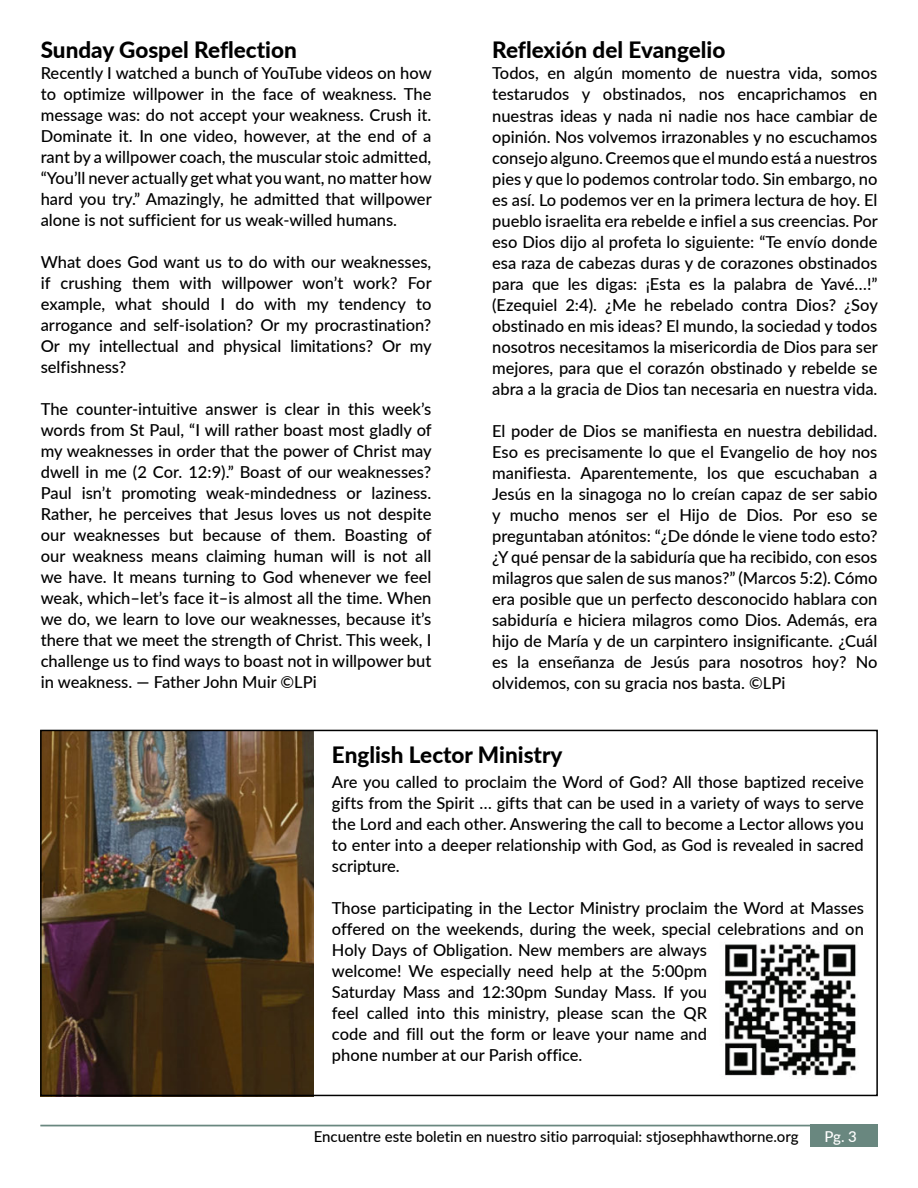
<style>
.page{position:relative;width:918px;height:1188px;background:#fff}
.page>*{position:absolute;margin:0;border:0;box-sizing:border-box;transform-origin:0 0}
.t1{font:800 22.5px "Lato";color:#000}
.t2{font:500 16.5px/21px "Hqffqj Lato";color:#000;text-align:justify}
.t3{font:500 15px "Kbhdsg Lato";color:#000}
.t4{font:500 15px "Hqffqj Lato";color:#fff}
</style>
<div class="page">
<div style="left:810px;top:1125px;width:68px;height:22px;background:#69877f"></div>
<hr style="left:41px;top:1125px;width:770px;height:1px;background:#69877f">
<img style="left:725px;top:944px;width:131px;height:132px">
<img style="left:43px;top:733px;width:271px;height:360px">
<div style="left:40px;top:730px;width:838px;height:366px;border:2px solid #000"></div>
<h1 class="t1" style="left:41px;top:33px;width:258px">Sunday Gospel Reflection</h1>
<p class="t2" style="left:41px;top:62px;width:393px">Recently I watched a bunch of YouTube videos on how to optimize willpower in the face of weakness. The message was: do not accept your weakness. Crush it.<br>Dominate it. In one video, however, at the end of a rant by a willpower coach, the muscular stoic admitted, “You’ll never actually get what you want, no matter how hard you try.” Amazingly, he admitted that willpower alone is not sufficient for us weak-willed humans.</p>
<p class="t2" style="left:41px;top:251px;width:393px">What does God want us to do with our weaknesses, if crushing them with willpower won’t work? For example, what should I do with my tendency to arrogance and self-isolation? Or my procrastination?<br>Or my intellectual and physical limitations? Or my selfishness?</p>
<p class="t2" style="left:41px;top:398px;width:393px">The counter-intuitive answer is clear in this week’s words from St Paul, “I will rather boast most gladly of my weaknesses in order that the power of Christ may dwell in me (2 Cor. 12:9).” Boast of our weaknesses?<br>Paul isn’t promoting weak-mindedness or laziness.<br>Rather, he perceives that Jesus loves us not despite our weaknesses but because of them. Boasting of our weakness means claiming human will is not all we have. It means turning to God whenever we feel weak, which–let’s face it–is almost all the time. When we do, we learn to love our weaknesses, because it’s there that we meet the strength of Christ. This week, I challenge us to find ways to boast not in willpower but in weakness. — Father John Muir ©LPi</p>
<h1 class="t1" style="left:492px;top:34px;width:235px">Reflexión del Evangelio</h1>
<p class="t2" style="left:492px;top:62px;width:387px">Todos, en algún momento de nuestra vida, somos testarudos y obstinados, nos encaprichamos en nuestras ideas y nada ni nadie nos hace cambiar de opinión. Nos volvemos irrazonables y no escuchamos consejo alguno. Creemos que el mundo está a nuestros pies y que lo podemos controlar todo. Sin embargo, no es así. Lo podemos ver en la primera lectura de hoy. El pueblo israelita era rebelde e infiel a sus creencias. Por eso Dios dijo al profeta lo siguiente: “Te envío donde esa raza de cabezas duras y de corazones obstinados para que les digas: ¡Esta es la palabra de Yavé…!” (Ezequiel 2:4). ¿Me he rebelado contra Dios? ¿Soy obstinado en mis ideas? El mundo, la sociedad y todos nosotros necesitamos la misericordia de Dios para ser mejores, para que el corazón obstinado y rebelde se abra a la gracia de Dios tan necesaria en nuestra vida.</p>
<p class="t2" style="left:492px;top:419px;width:387px">El poder de Dios se manifiesta en nuestra debilidad.<br>Eso es precisamente lo que el Evangelio de hoy nos manifiesta. Aparentemente, los que escuchaban a Jesús en la sinagoga no lo creían capaz de ser sabio y mucho menos ser el Hijo de Dios. Por eso se preguntaban atónitos: “¿De dónde le viene todo esto? ¿Y qué pensar de la sabiduría que ha recibido, con esos milagros que salen de sus manos?” (Marcos 5:2). Cómo era posible que un perfecto desconocido hablara con sabiduría e hiciera milagros como Dios. Además, era hijo de María y de un carpintero insignificante. ¿Cuál es la enseñanza de Jesús para nosotros hoy? No olvidemos, con su gracia nos basta. ©LPi</p>
<h1 class="t1" style="left:332px;top:738px;width:232px">English Lector Ministry</h1>
<p class="t2" style="left:332px;top:771px;width:533px">Are you called to proclaim the Word of God? All those baptized receive gifts from the Spirit … gifts that can be used in a variety of ways to serve the Lord and each other. Answering the call to become a Lector allows you to enter into a deeper relationship with God, as God is revealed in sacred scripture.</p>
<p class="t2" style="left:332px;top:897px;width:533px;text-align:left">Those participating in the Lector Ministry proclaim the Word at Masses offered on the weekends, during the week, special celebrations and on Holy Days of Obligation. New members are always<br>welcome! We especially need help at the 5:00pm<br>Saturday Mass and 12:30pm Sunday Mass. If you<br>feel called into this ministry, please scan the QR<br>code and fill out the form or leave your name and<br>phone number at our Parish office.</p>
<p class="t3" style="left:314px;top:1126px;width:486px">Encuentre este boletin en nuestro sitio parroquial: stjosephhawthorne.org</p>
<p class="t4" style="left:824px;top:1126px;width:34px">Pg. 3</p>
</div>
